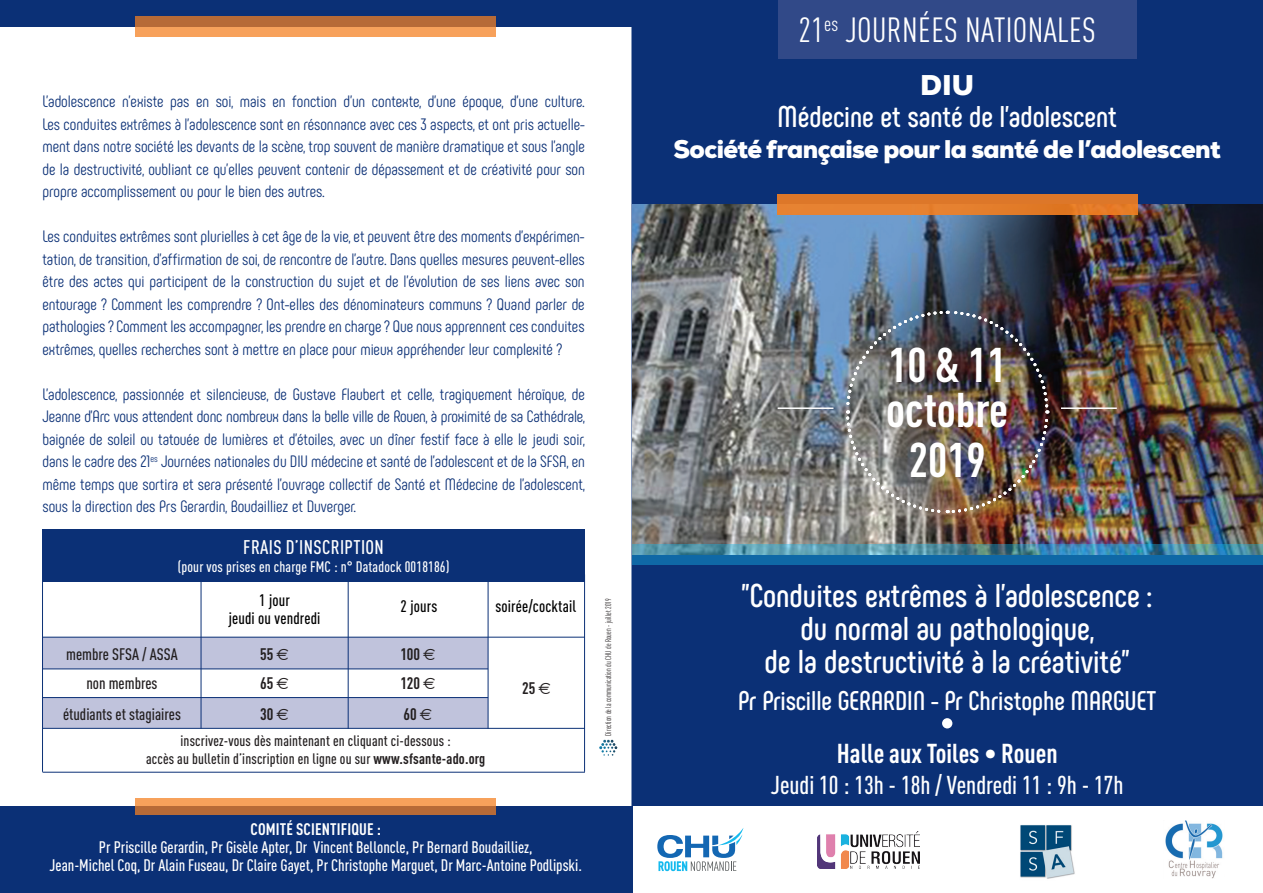
<style>
.page{position:relative;width:1263px;height:893px;background:#fff}
.page>*{position:absolute;margin:0;border:0;box-sizing:border-box;transform-origin:0 0}
.t1{font:700 condensed 48px/45px "DINOT";color:#fff}
.t2{font:condensed 34.5px "DINOT";letter-spacing:.01em;color:#fff}
.t3{font:700 33px/33px "Phenomena";color:#fff;text-align:center}
.t4{font:700 30px "Phenomena";color:#fff}
.t5{font:900 28.5px "Nexa";color:#fff}
.t6{font:700 27px "Phenomena";color:#fff}
.t7{font:700 condensed 27px "DINOT";color:#fff}
.t8{font:900 25.5px "Nexa";letter-spacing:-.025em;color:#fff}
.t9{font:500 condensed 25.5px "DINOT";color:#fff}
.t10{font:500 condensed 19.5px "DINOT";letter-spacing:.02em;color:#fff}
.t11{font:16.5px/22.5px "Phenomena";color:#0b3076;text-align:justify}
.t12{font:500 condensed 16.5px/18px "DINOT";color:#fff;text-align:center}
.t13{font:500 condensed 16.5px "DINOT";color:#231f20}
.t14{font:500 condensed 16.5px/18px "DINOT";letter-spacing:.01em;color:#000;text-align:center}
.t15{font:700 condensed 16.5px/30px "DINOT";color:#231f20;text-align:justify}
.t16{font:700 condensed 16.5px "DINOT";letter-spacing:.01em;color:#fff}
.t17{font:500 condensed 15px/18px "DINOT";letter-spacing:.01em;color:#231f20;text-align:center}
.t18{font:500 condensed 15px "DINOT";letter-spacing:.01em;color:#fff}
.t19{font:condensed 8.1px "DINOT";color:#231f20;scale:.9 1}
.s1{font-weight:700}
.s2{font-family:"Euro Sans";font-weight:400;font-stretch:normal}
</style>
<div class="page">
<div style="left:631px;top:0;width:632px;height:806px;background:#0b3076"></div>
<div style="left:778px;top:0;width:359px;height:58px;background:#314988"></div>
<img style="left:632px;top:204px;width:631px;height:340px">
<div style="left:778px;top:194px;width:360px;height:21px;background:#de7729"></div>
<img style="left:632px;top:544px;width:631px;height:21px">
<hr style="left:778px;top:407px;width:55px;height:2px;background:#fff">
<hr style="left:1061px;top:407px;width:56px;height:2px;background:#fff">
<div style="left:942px;top:718px;width:10px;height:10px;background:#fff;border-radius:50%"></div>
<svg style="left:657px;top:828px;width:86px;height:43px"></svg>
<img style="left:817px;top:831px;width:102px;height:37px">
<img style="left:1165px;top:820px;width:58px;height:59px">
<img style="left:1020px;top:825px;width:55px;height:54px">
<img style="left:844px;top:309px;width:206px;height:206px">
<div style="left:0;top:806px;width:632px;height:87px;background:#0b3076"></div>
<div style="left:0;top:0;width:632px;height:27px;background:#0b3076"></div>
<svg style="left:136px;top:16px;width:360px;height:21px;background:#d58448"></svg>
<svg style="left:136px;top:798px;width:360px;height:16px;background:#d78549"></svg>
<div style="left:43px;top:530px;width:542px;height:52px;background:#0b3076"></div>
<div style="left:43px;top:637px;width:445px;height:32px;background:#c0c3dc"></div>
<div style="left:43px;top:698px;width:445px;height:30px;background:#c0c3dc"></div>
<hr style="left:43px;top:637px;width:542px;height:1px;background:#0b3076">
<hr style="left:43px;top:668px;width:445px;height:1px;background:#0b3076">
<hr style="left:43px;top:697px;width:445px;height:1px;background:#0b3076">
<hr style="left:43px;top:728px;width:542px;height:1px;background:#0b3076">
<hr style="left:43px;top:772px;width:542px;height:1px;background:#0b3076">
<hr style="left:201px;top:572px;width:1px;height:157px;background:#0b3076">
<hr style="left:348px;top:572px;width:1px;height:157px;background:#0b3076">
<hr style="left:488px;top:572px;width:1px;height:157px;background:#0b3076">
<hr style="left:584px;top:574px;width:1px;height:198px;background:#0b3076">
<hr style="left:42px;top:544px;width:1px;height:228px;background:#0b3076">
<svg style="left:599px;top:740px;width:18px;height:16px"></svg>
<p class="t11" style="left:43px;top:90px;width:544px">L’adolescence n’existe pas en soi, mais en fonction d’un contexte, d’une époque, d’une culture.<br>Les conduites extrêmes à l’adolescence sont en résonnance avec ces 3 aspects, et ont pris actuelle&shy;ment dans notre société les devants de la scène, trop souvent de manière dramatique et sous l’angle de la destructivité, oubliant ce qu’elles peuvent contenir de dépassement et de créativité pour son propre accomplissement ou pour le bien des autres.</p>
<p class="t11" style="left:43px;top:225px;width:544px">Les conduites extrêmes sont plurielles à cet âge de la vie, et peuvent être des moments d’expérimen&shy;tation, de transition, d’affirmation de soi, de rencontre de l’autre. Dans quelles mesures peuvent-elles être des actes qui participent de la construction du sujet et de l’évolution de ses liens avec son entourage ? Comment les comprendre ? Ont-elles des dénominateurs communs ? Quand parler de pathologies ? Comment les accompagner, les prendre en charge ? Que nous apprennent ces conduites extrêmes, quelles recherches sont à mettre en place pour mieux appréhender leur complexité ?</p>
<p class="t11" style="left:43px;top:383px;width:544px">L’adolescence, passionnée et silencieuse, de Gustave Flaubert et celle, tragiquement héroïque, de Jeanne d’Arc vous attendent donc nombreux dans la belle ville de Rouen, à proximité de sa Cathédrale, baignée de soleil ou tatouée de lumières et d’étoiles, avec un dîner festif face à elle le jeudi soir, dans le cadre des 21<sup>es</sup> Journées nationales du DIU médecine et santé de l’adolescent et de la SFSA, en même temps que sortira et sera présenté l’ouvrage collectif de Santé et Médecine de l’adolescent, sous la direction des Prs Gerardin, Boudailliez et Duverger.</p>
<p class="t10" style="left:243px;top:533px;width:142px">Frais d’inscription</p>
<p class="t18" style="left:178px;top:556px;width:273px">(pour vos prises en charge FMC : n° Datadock 0018186)</p>
<p class="t14" style="left:229px;top:590px;width:93px">1 jour<br>jeudi ou vendredi</p>
<p class="t13" style="left:66px;top:643px;width:92px">membre SFSA / ASSA</p>
<p class="t13" style="left:86px;top:672px;width:73px">non membres</p>
<p class="t13" style="left:63px;top:703px;width:119px">étudiants et stagiaires</p>
<p class="t17" style="left:146px;top:731px;width:341px">inscrivez-vous dès maintenant en cliquant ci-dessous :<br>accès au bulletin d’inscription en ligne ou sur <span class="s1">www.sfsante-ado.org</span></p>
<p class="t14" style="left:401px;top:596px;width:38px">2 jours</p>
<p class="t14" style="left:495px;top:596px;width:82px">soirée/cocktail</p>
<p class="t15" style="left:260px;top:638px;width:30px">55 <span class="s2">E </span>65 <span class="s2">E </span>30 <span class="s2">E</span></p>
<p class="t15" style="left:400px;top:638px;width:37px">100 <span class="s2">E </span>120 <span class="s2">E </span>60 <span class="s2">E</span></p>
<p class="t15" style="left:522px;top:672px;width:30px">25 <span class="s2">E</span></p>
<p class="t19" style="left:603px;top:736px;width:154px;rotate:-90deg">Direction de la communication du CHU de Rouen - juillet 2019</p>
<p class="t16" style="left:251px;top:818px;width:132px">Comité scientifique :</p>
<p class="t12" style="left:50px;top:837px;width:534px">Pr Priscille Gerardin, Pr Gisèle Apter, Dr Vincent Belloncle, Pr Bernard Boudailliez,<br>Jean-Michel Coq, Dr Alain Fuseau, Dr Claire Gayet, Pr Christophe Marguet, Dr Marc-Antoine Podlipski.</p>
<h2 class="t2" style="left:799px;top:6px;width:299px">21<sup>es</sup> JOURNéES NATIONALES</h2>
<h3 class="t5" style="left:920px;top:67px;width:55px">DIU</h3>
<h3 class="t4" style="left:778px;top:98px;width:341px">Médecine et santé de l’adolescent</h3>
<h3 class="t8" style="left:673px;top:133px;width:549px">Société française pour la santé de l’adolescent</h3>
<h1 class="t1" style="left:886px;top:340px;width:123px">10 &amp; 11 octobre</h1>
<h1 class="t1" style="left:909px;top:435px;width:78px">2019</h1>
<h3 class="t3" style="left:742px;top:579px;width:412px">"Conduites extrêmes à l’adolescence : du normal au pathologique,<br>de la destructivité à la créativité"</h3>
<h3 class="t6" style="left:738px;top:684px;width:419px">Pr Priscille Gerardin - Pr Christophe Marguet</h3>
<h3 class="t7" style="left:837px;top:735px;width:222px">Halle aux Toiles • Rouen</h3>
<h3 class="t9" style="left:771px;top:767px;width:354px">Jeudi 10 : 13h - 18h / Vendredi 11 : 9h - 17h</h3>
</div>
